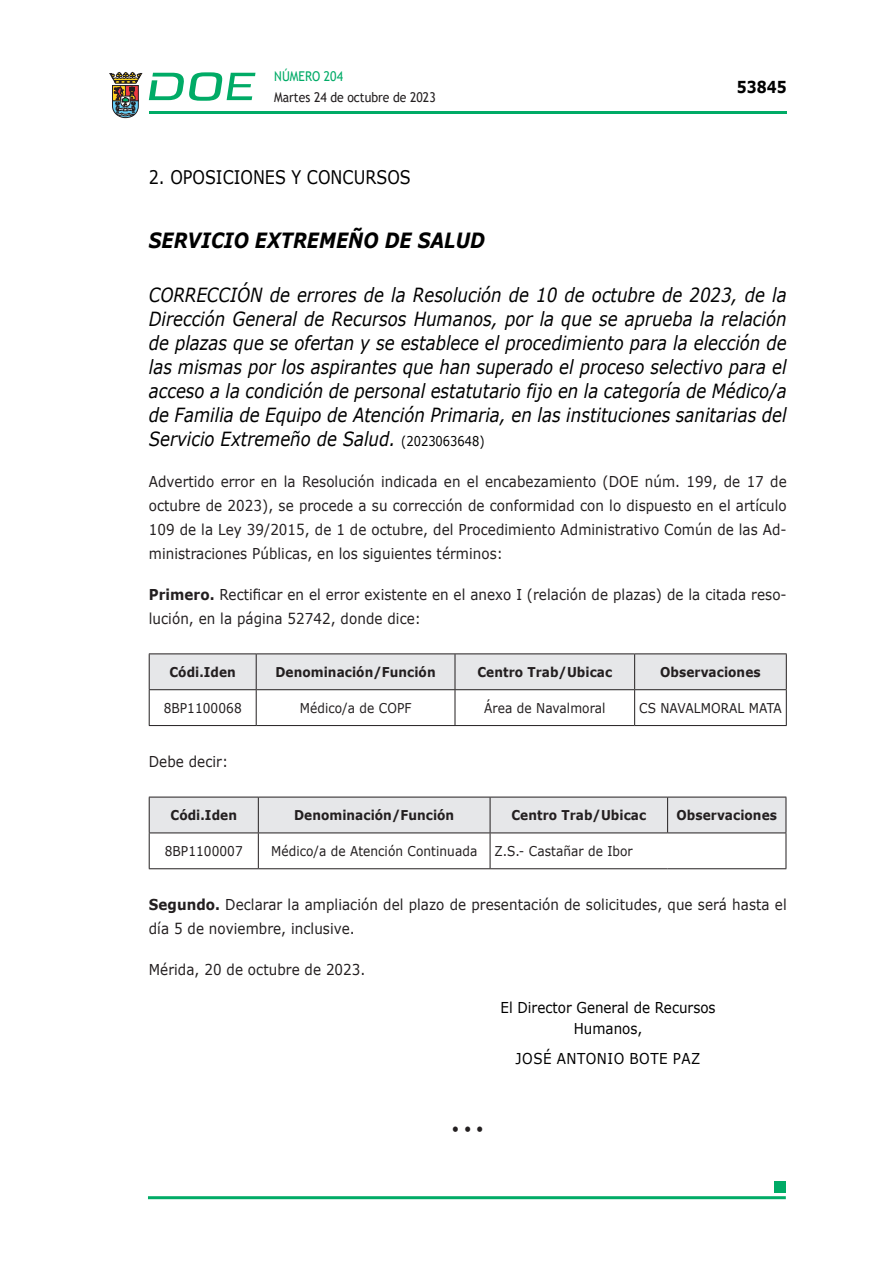
<style>
.page{position:relative;width:893px;height:1263px;background:#fff}
.page>*{position:absolute;margin:0;border:0;box-sizing:border-box;transform-origin:0 0}
.ORGANISMO{font:italic 700 21px "Verdana";color:#000;scale:.85 1}
.SUBORGANISMO{font:italic 19.5px/24px "Verdana";color:#000;text-align:justify;scale:.85 1}
.SUBSECCION{font:18.75px "Verdana";color:#000;scale:.85 1}
.t1{font:700 16.5px "Verdana";color:#000;scale:.85 1}
.CUERPO_DE_TEXTO{font:15px/24px "Verdana";letter-spacing:.005em;color:#231f20;scale:.9 1}
.F_CARGO_FIRMANTE{font:15px/21px "Verdana";color:#000;text-align:center;scale:.9 1}
.FIRMANTE_UNICO{font:15px "Verdana";letter-spacing:.035em;color:#000;scale:.9 1}
.TABLATITULO{font:700 13.5px "Verdana";letter-spacing:.005em;color:#231f20;scale:.9 1}
.CUERPO_DE_TEXTO-2{font:13.5px "Verdana";letter-spacing:.005em;color:#231f20;scale:.9 1}
.t2{font:13.5px "Trebuchet MS";color:#231f20;scale:.9 1}
.t3{font:13.5px "Trebuchet MS";color:#00ab67;scale:.9 1}
.s1{font-style:normal;font-size:13.5px}
.s2{font-weight:700}
</style>
<div class="page">
<hr style="left:149px;top:111px;width:638px;height:3px;background:#00ab66">
<svg style="left:109px;top:72px;width:33px;height:46px"></svg>
<svg style="left:149px;top:72px;width:106px;height:29px"></svg>
<hr style="left:148px;top:1196px;width:638px;height:3px;background:#00ab66">
<div style="left:775px;top:1181px;width:11px;height:11px;background:#00ab66"></div>
<div style="left:150px;top:654px;width:636px;height:35px;background:#e6e7e9"></div>
<hr style="left:149px;top:653px;width:107px;height:1px;background:#231f20">
<hr style="left:149px;top:654px;width:1px;height:35px;background:#231f20">
<hr style="left:256px;top:653px;width:199px;height:1px;background:#231f20">
<hr style="left:256px;top:654px;width:1px;height:35px;background:#231f20">
<hr style="left:455px;top:653px;width:180px;height:1px;background:#231f20">
<hr style="left:455px;top:654px;width:1px;height:35px;background:#231f20">
<hr style="left:635px;top:653px;width:152px;height:1px;background:#231f20">
<hr style="left:634px;top:654px;width:1px;height:35px;background:#231f20">
<hr style="left:786px;top:654px;width:1px;height:35px;background:#231f20">
<hr style="left:149px;top:689px;width:107px;height:1px;background:#231f20">
<hr style="left:149px;top:690px;width:1px;height:35px;background:#231f20">
<hr style="left:256px;top:689px;width:199px;height:1px;background:#231f20">
<hr style="left:256px;top:690px;width:1px;height:35px;background:#231f20">
<hr style="left:455px;top:689px;width:180px;height:1px;background:#231f20">
<hr style="left:455px;top:690px;width:1px;height:35px;background:#231f20">
<hr style="left:635px;top:689px;width:152px;height:1px;background:#231f20">
<hr style="left:634px;top:690px;width:1px;height:35px;background:#231f20">
<hr style="left:786px;top:690px;width:1px;height:35px;background:#231f20">
<hr style="left:149px;top:725px;width:107px;height:1px;background:#231f20">
<hr style="left:256px;top:725px;width:199px;height:1px;background:#231f20">
<hr style="left:455px;top:725px;width:180px;height:1px;background:#231f20">
<hr style="left:635px;top:725px;width:152px;height:1px;background:#231f20">
<div style="left:150px;top:798px;width:636px;height:34px;background:#e6e7e9"></div>
<hr style="left:149px;top:797px;width:109px;height:1px;background:#231f20">
<hr style="left:149px;top:797px;width:1px;height:35px;background:#231f20">
<hr style="left:258px;top:797px;width:232px;height:1px;background:#231f20">
<hr style="left:258px;top:797px;width:1px;height:35px;background:#231f20">
<hr style="left:490px;top:797px;width:178px;height:1px;background:#231f20">
<hr style="left:490px;top:797px;width:1px;height:35px;background:#231f20">
<hr style="left:668px;top:797px;width:118px;height:1px;background:#231f20">
<hr style="left:667px;top:797px;width:1px;height:35px;background:#231f20">
<hr style="left:786px;top:797px;width:1px;height:35px;background:#231f20">
<hr style="left:149px;top:832px;width:109px;height:1px;background:#231f20">
<hr style="left:149px;top:833px;width:1px;height:35px;background:#231f20">
<hr style="left:258px;top:832px;width:232px;height:1px;background:#231f20">
<hr style="left:258px;top:833px;width:1px;height:35px;background:#231f20">
<hr style="left:490px;top:832px;width:178px;height:1px;background:#231f20">
<hr style="left:668px;top:832px;width:118px;height:1px;background:#231f20">
<hr style="left:149px;top:868px;width:109px;height:1px;background:#231f20">
<hr style="left:258px;top:868px;width:232px;height:1px;background:#231f20">
<hr style="left:490px;top:833px;width:1px;height:35px;background:#231f20">
<hr style="left:786px;top:833px;width:1px;height:35px;background:#231f20">
<hr style="left:490px;top:868px;width:178px;height:1px;background:#231f20">
<hr style="left:668px;top:868px;width:118px;height:1px;background:#231f20">
<p class="t3" style="left:274px;top:67px;width:78px">NÚMERO 204</p>
<p class="t2" style="left:274px;top:88px;width:181px">Martes 24 de octubre de 2023</p>
<p class="SUBSECCION" style="left:149px;top:165px;width:310px">2. OPOSICIONES Y CONCURSOS</p>
<p class="t1" style="left:737px;top:75px;width:60px">53845</p>
<p class="ORGANISMO" style="left:149px;top:225px;width:397px">SERVICIO EXTREMEÑO DE SALUD</p>
<p class="SUBORGANISMO" style="left:149px;top:282px;width:752px">CORRECCIÓN de errores de la Resolución de 10 de octubre de 2023, de la Dirección General de Recursos Humanos, por la que se aprueba la relación de plazas que se ofertan y se establece el procedimiento para la elección de las mismas por los aspirantes que han superado el proceso selectivo para el acceso a la condición de personal estatutario fijo en la categoría de Médico/a de Familia de Equipo de Atención Primaria, en las instituciones sanitarias del Servicio Extremeño de Salud. <span class="s1">(2023063648)</span></p>
<p class="CUERPO_DE_TEXTO" style="left:149px;top:469px;width:710px;text-align:justify">Advertido error en la Resolución indicada en el encabezamiento (DOE núm. 199, de 17 de octubre de 2023), se procede a su corrección de conformidad con lo dispuesto en el artículo 109 de la Ley 39/2015, de 1 de octubre, del Procedimiento Administrativo Común de las Ad&shy;ministraciones Públicas, en los siguientes términos:</p>
<p class="CUERPO_DE_TEXTO" style="left:149px;top:582px;width:710px"><span class="s2">Primero.</span> Rectificar en el error existente en el anexo I (relación de plazas) de la citada reso&shy;lución, en la página 52742, donde dice:</p>
<p class="TABLATITULO" style="left:169px;top:662px;width:75px">Códi.Iden</p>
<p class="TABLATITULO" style="left:275px;top:662px;width:180px">Denominación/Función</p>
<p class="TABLATITULO" style="left:477px;top:662px;width:151px">Centro Trab/Ubicac</p>
<p class="TABLATITULO" style="left:660px;top:662px;width:113px">Observaciones</p>
<p class="CUERPO_DE_TEXTO-2" style="left:164px;top:699px;width:88px">8BP1100068</p>
<p class="CUERPO_DE_TEXTO-2" style="left:300px;top:699px;width:125px">Médico/a de COPF</p>
<p class="CUERPO_DE_TEXTO-2" style="left:484px;top:699px;width:136px">Área de Navalmoral</p>
<p class="CUERPO_DE_TEXTO-2" style="left:639px;top:699px;width:160px">CS NAVALMORAL MATA</p>
<p class="CUERPO_DE_TEXTO" style="left:149px;top:749px;width:90px">Debe decir:</p>
<p class="TABLATITULO" style="left:170px;top:806px;width:75px">Códi.Iden</p>
<p class="TABLATITULO" style="left:294px;top:806px;width:180px">Denominación/Función</p>
<p class="TABLATITULO" style="left:511px;top:806px;width:151px">Centro Trab/Ubicac</p>
<p class="TABLATITULO" style="left:677px;top:806px;width:113px">Observaciones</p>
<p class="CUERPO_DE_TEXTO-2" style="left:165px;top:842px;width:88px">8BP1100007</p>
<p class="CUERPO_DE_TEXTO-2" style="left:271px;top:842px;width:231px">Médico/a de Atención Continuada</p>
<p class="CUERPO_DE_TEXTO-2" style="left:494px;top:842px;width:155px">Z.S.- Castañar de Ibor</p>
<p class="CUERPO_DE_TEXTO" style="left:149px;top:892px;width:710px"><span class="s2">Segundo.</span> Declarar la ampliación del plazo de presentación de solicitudes, que será hasta el día 5 de noviembre, inclusive.</p>
<p class="CUERPO_DE_TEXTO" style="left:149px;top:957px;width:242px">Mérida, 20 de octubre de 2023.</p>
<p class="F_CARGO_FIRMANTE" style="left:501px;top:997px;width:240px">El Director General de Recursos<br>Humanos,</p>
<p class="FIRMANTE_UNICO" style="left:516px;top:1048px;width:207px">JOSÉ ANTONIO BOTE PAZ</p>
<p class="CUERPO_DE_TEXTO" style="left:452px;top:1116px;width:37px">• • •</p>
</div>
